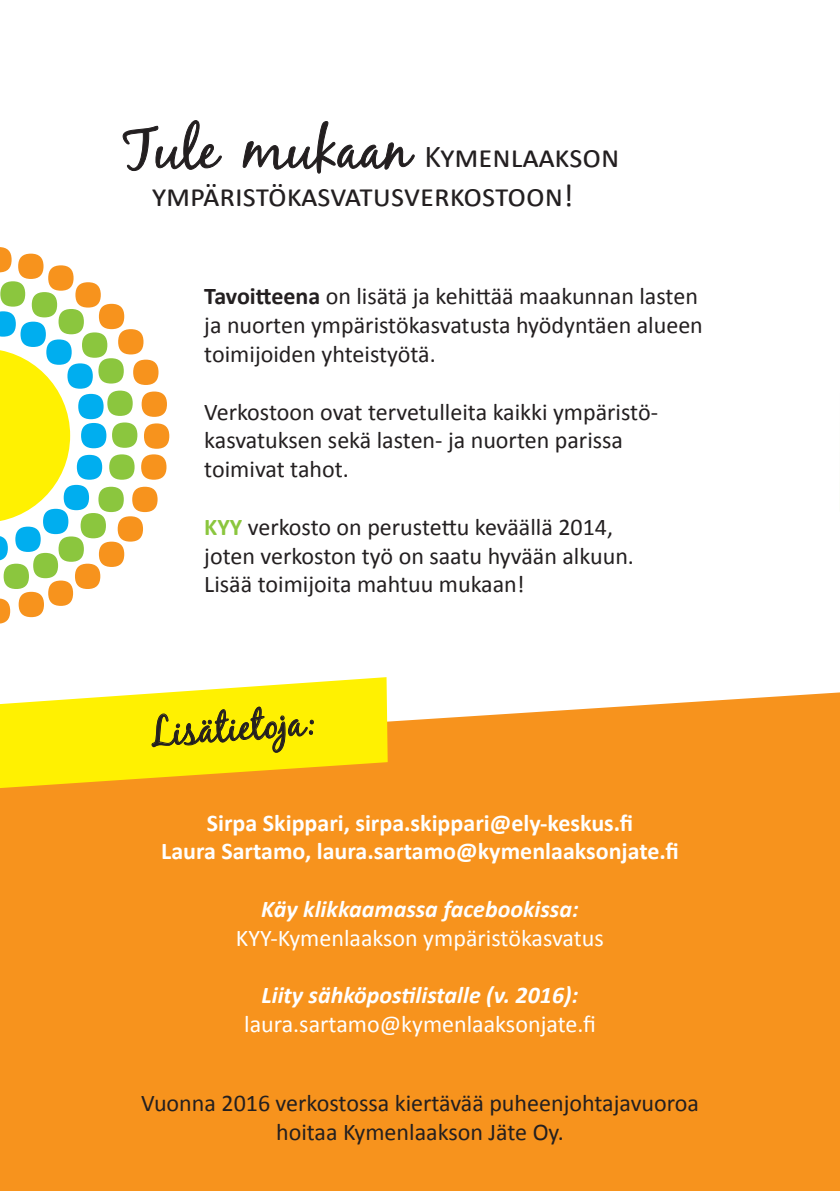
<style>
.page{position:relative;width:840px;height:1191px;background:#fff}
.page>*{position:absolute;margin:0;border:0;box-sizing:border-box;transform-origin:0 0}
.t1{font:40px "Black Jack";color:#231f20}
.t2{font:32px/38.4px "Calibri";color:#231f20;text-align:center}
.t3{font:24px/28.8px "Calibri";color:#231f20}
.t4{font:700 24px/28.8px "Calibri";color:#fff;text-align:center}
.t5{font:24px "Calibri";color:#fff}
.t6{font:italic 700 24px "Calibri";color:#fff}
.s1{font-family:"Black Jack";font-size:56px}
.s2{font-weight:700}
.s3{font-weight:700;color:#8bc63e}
</style>
<div class="page">
<div style="left:0;top:692px;width:839px;height:499px;background:#f7931d"></div>
<svg style="left:0;top:247px;width:169px;height:377px"></svg>
<svg style="left:0;top:278px;width:137px;height:315px"></svg>
<svg style="left:0;top:310px;width:106px;height:251px"></svg>
<svg style="left:122px;top:120px;width:100px;height:51px"></svg>
<svg style="left:242px;top:121px;width:173px;height:53px"></svg>
<svg style="left:0;top:677px;width:387px;height:111px;fill:#fff101"></svg>
<svg style="left:152px;top:699px;width:161px;height:60px;background:#e4d704"></svg>
<h2 class="t2" style="left:123px;top:137px;width:497px"><span class="s1">Tule mukaan</span> Kymenlaakson ympäristökasvatusverkostoon!</h2>
<p class="t3" style="left:204px;top:282px;width:500px"><span class="s2">Tavoitteena</span> on lisätä ja kehittää maakunnan lasten ja nuorten ympäristökasvatusta hyödyntäen alueen toimijoiden yhteistyötä.</p>
<p class="t3" style="left:204px;top:397px;width:455px">Verkostoon ovat tervetulleita kaikki ympäristö&shy;kasvatuksen sekä lasten- ja nuorten parissa toimivat tahot.</p>
<p class="t3" style="left:204px;top:512px;width:431px"><span class="s3">KYY</span> verkosto on perustettu keväällä 2014, joten verkoston työ on saatu hyvään alkuun.<br>Lisää toimijoita mahtuu mukaan!</p>
<h1 class="t1" style="left:148px;top:708px;width:168px;rotate:-4deg">Lisätietoja:</h1>
<p class="t4" style="left:161px;top:808px;width:518px">Sirpa Skippari, sirpa.skippari@ely-keskus.fi<br>Laura Sartamo, laura.sartamo@kymenlaaksonjate.fi</p>
<p class="t6" style="left:261px;top:893px;width:319px">Käy klikkaamassa facebookissa:</p>
<p class="t5" style="left:236px;top:922px;width:369px">KYY-Kymenlaakson ympäristökasvatus</p>
<p class="t6" style="left:261px;top:980px;width:318px">Liity sähköpostilistalle (v. 2016):</p>
<p class="t5" style="left:244px;top:1009px;width:353px">laura.sartamo@kymenlaaksonjate.fi</p>
<p class="t3" style="left:141px;top:1088px;width:559px;text-align:center">Vuonna 2016 verkostossa kiertävää puheenjohtajavuoroa hoitaa Kymenlaakson Jäte Oy.</p>
</div>
